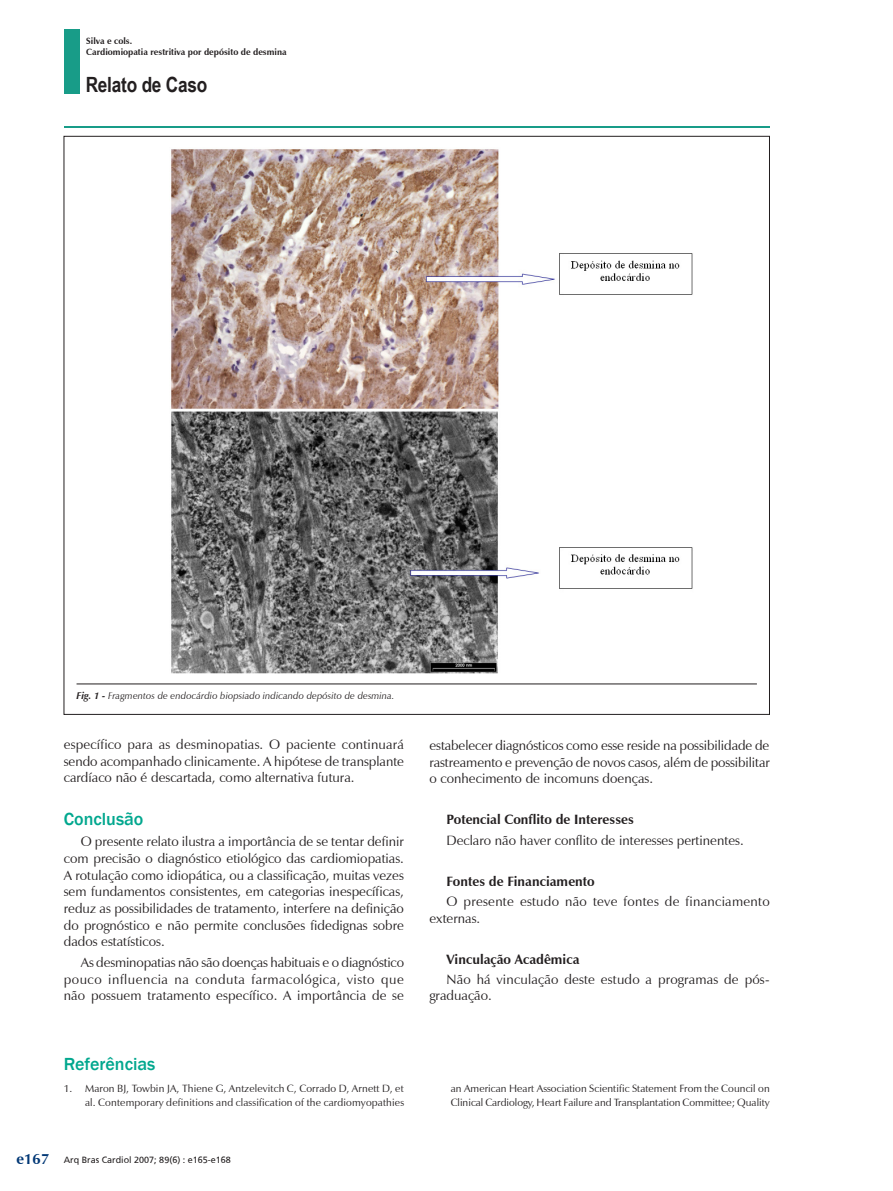
<style>
.page{position:relative;width:893px;height:1191px;background:#fff}
.page>*{position:absolute;margin:0;border:0;box-sizing:border-box;transform-origin:0 0}
.t1{font:700 21px "Arial Narrow";letter-spacing:-.01em;color:#231f20}
.Referências{font:500 18px "Franklin Gothic";color:#00a78e}
.Títulos__textos{font:500 18px "Franklin Gothic";color:#00a78e}
.t2{font:700 15px "Zapf Humanist 601 BT";color:#013775}
.Texto{font:13.5px/16.6px "Zapf Humanist 601 BT";color:#231f20;text-align:justify}
.Texto-2{font:700 13.5px "Zapf Humanist 601 BT";color:#231f20}
.Texto-3{font:13.5px/16.2px "Zapf Humanist 601 BT";letter-spacing:.02em;color:#231f20}
.Refer_bibliog{font:10.5px/13.5px "Zapf Humanist 601 BT";letter-spacing:.005em;color:#231f20;text-align:right}
._04_FIGURA_ref__bold{font:italic 9.75px "Zapf Humanist 601 BT";letter-spacing:.01em;color:#231f20}
.t3{font:700 9px "Zapf Humanist 601 BT";color:#231f20}
.t4{font:9px "Frutiger";color:#231f20}
.s1{font-weight:700}
</style>
<div class="page">
<hr style="left:64px;top:126px;width:706px;height:2px;background:#189c88">
<div style="left:64px;top:29px;width:16px;height:65px;background:#189c88"></div>
<img style="left:171px;top:149px;width:522px;height:525px">
<hr style="left:77px;top:683px;width:680px;height:1px;background:#231f20">
<p class="t3" style="left:86px;top:36px;width:47px">Silva e cols.</p>
<p class="t3" style="left:86px;top:47px;width:202px">Cardiomiopatia restritiva por depósito de desmina</p>
<p class="t1" style="left:86px;top:68px;width:123px">Relato de Caso</p>
<p class="_04_FIGURA_ref__bold" style="left:77px;top:689px;width:320px"><span class="s1">Fig. 1 -</span> Fragmentos de endocárdio biopsiado indicando depósito de desmina.</p>
<p class="Texto" style="left:64px;top:736px;width:342px">específico para as desminopatias. O paciente continuará sendo acompanhado clinicamente. A hipótese de transplante cardíaco não é descartada, como alternativa futura.</p>
<p class="Títulos__textos" style="left:64px;top:808px;width:81px">Conclusão</p>
<p class="Texto" style="left:64px;top:833px;width:342px;text-indent:17px">O presente relato ilustra a importância de se tentar definir com precisão o diagnóstico etiológico das cardiomiopatias.<br>A rotulação como idiopática, ou a classificação, muitas vezes sem fundamentos consistentes, em categorias inespecíficas, reduz as possibilidades de tratamento, interfere na definição do prognóstico e não permite conclusões fidedignas sobre dados estatísticos.</p>
<p class="Texto" style="left:64px;top:954px;width:342px;text-indent:17px">As desminopatias não são doenças habituais e o diagnóstico pouco influencia na conduta farmacológica, visto que não possuem tratamento específico. A importância de se</p>
<p class="Texto" style="left:429px;top:737px;width:342px;line-height:16.2px">estabelecer diagnósticos como esse reside na possibilidade de rastreamento e prevenção de novos casos, além de possibilitar o conhecimento de incomuns doenças.</p>
<p class="Texto-2" style="left:446px;top:811px;width:189px">Potencial Conflito de Interesses</p>
<p class="Texto" style="left:446px;top:831px;width:299px">Declaro não haver conflito de interesses pertinentes.</p>
<p class="Texto-2" style="left:446px;top:872px;width:150px">Fontes de Financiamento</p>
<p class="Texto-3" style="left:429px;top:893px;width:342px;text-indent:17px">O presente estudo não teve fontes de financiamento externas.</p>
<p class="Texto-2" style="left:446px;top:950px;width:134px">Vinculação Acadêmica</p>
<p class="Texto" style="left:429px;top:971px;width:342px;line-height:16.2px;text-indent:17px">Não há vinculação deste estudo a programas de pós&shy;graduação.</p>
<p class="Referências" style="left:64px;top:1052px;width:93px">Referências</p>
<p class="Refer_bibliog" style="left:64px;top:1082px;width:342px">1. Maron BJ, Towbin JA, Thiene G, Antzelevitch C, Corrado D, Arnett D, et al. Contemporary definitions and classification of the cardiomyopathies</p>
<p class="Refer_bibliog" style="left:451px;top:1082px;width:321px;text-align:left">an American Heart Association Scientific Statement From the Council on<br>Clinical Cardiology, Heart Failure and Transplantation Committee; Quality</p>
<p class="t2" style="left:17px;top:1149px;width:34px">e167</p>
<p class="t4" style="left:64px;top:1154px;width:169px">Arq Bras Cardiol 2007; 89(6) : e165-e168</p>
</div>
